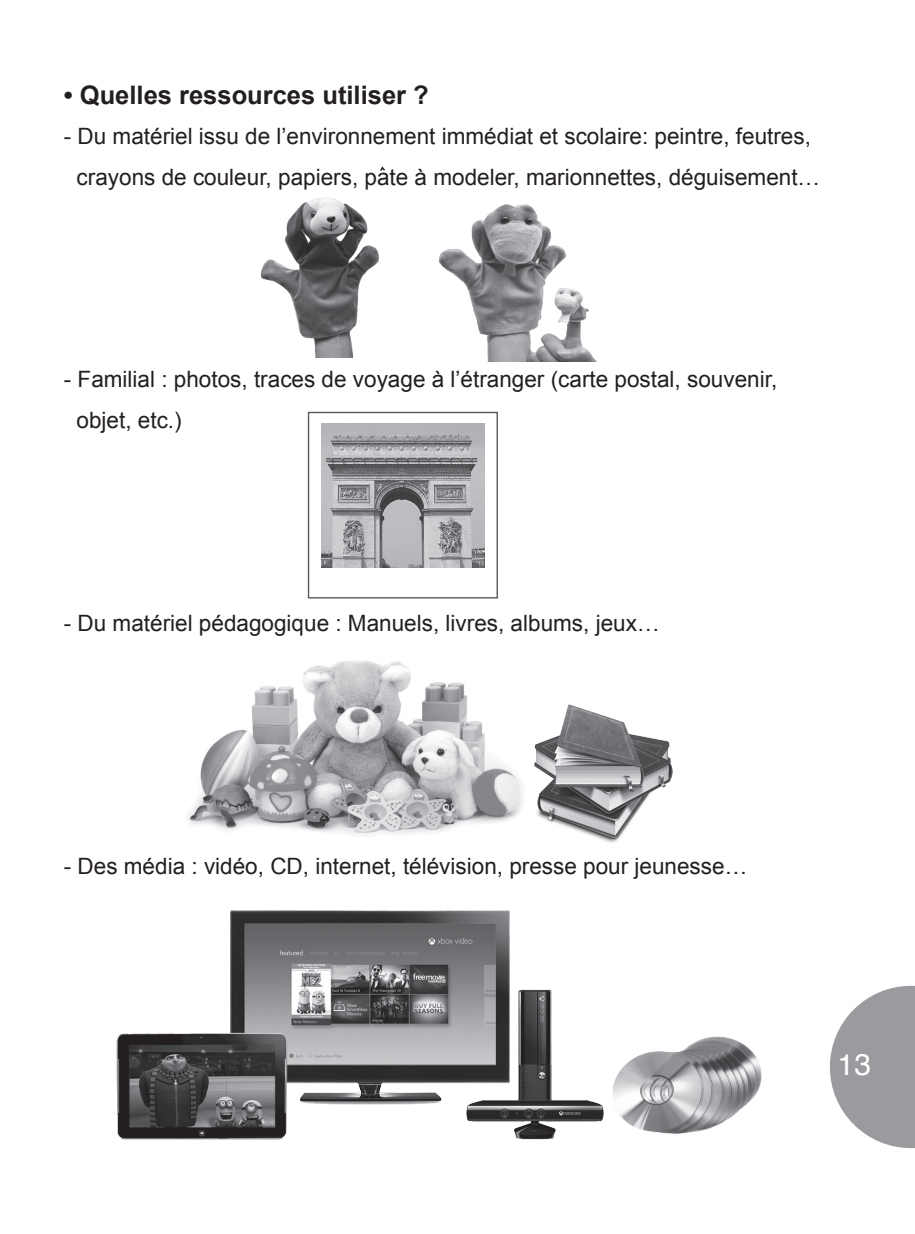
<style>
.page{position:relative;width:915px;height:1234px;background:#fff}
.page>*{position:absolute;margin:0;border:0;box-sizing:border-box;transform-origin:0 0}
.t1{font:30px "Helvetica";color:#fff}
.t2{font:700 25.5px "Arial";color:#231f20}
.t3{font:22.5px/40.5px "Arial";color:#231f20;text-align:center}
</style>
<div class="page">
<svg style="left:829px;top:985px;width:85px;height:162px"></svg>
<img style="left:613px;top:1036px;width:149px;height:98px">
<img style="left:188px;top:661px;width:335px;height:174px">
<img style="left:534px;top:704px;width:139px;height:139px">
<img style="left:260px;top:197px;width:119px;height:160px">
<img style="left:438px;top:204px;width:159px;height:158px">
<img style="left:321px;top:424px;width:163px;height:143px">
<div style="left:308px;top:412px;width:189px;height:186px;border:1px solid #545557"></div>
<img style="left:116px;top:910px;width:488px;height:230px">
<svg style="left:380px;top:166px;width:5px;height:5px"></svg>
<p class="t2" style="left:64px;top:78px;width:366px">• Quelles ressources utiliser ?</p>
<p class="t3" style="left:64px;top:116px;width:757px">- Du matériel issu de l’environnement immédiat et scolaire: peintre, feutres, crayons de couleur, papiers, pate à modeler, marionnettes, déguisement…</p>
<p class="t3" style="left:77px;top:359px;width:702px;text-align:left;text-indent:-13px">- Familial : photos, traces de voyage à l’étranger (carte postal, souvenir, objet, etc.)</p>
<p class="t3" style="left:64px;top:602px;width:597px">- Du matériel pédagogique : Manuels, livres, albums, jeux…</p>
<p class="t3" style="left:64px;top:845px;width:684px">- Des média : vidéo, CD, internet, télévision, presse pour jeunesse…</p>
<h1 class="t1" style="left:837px;top:1041px;width:35px">13</h1>
</div>
